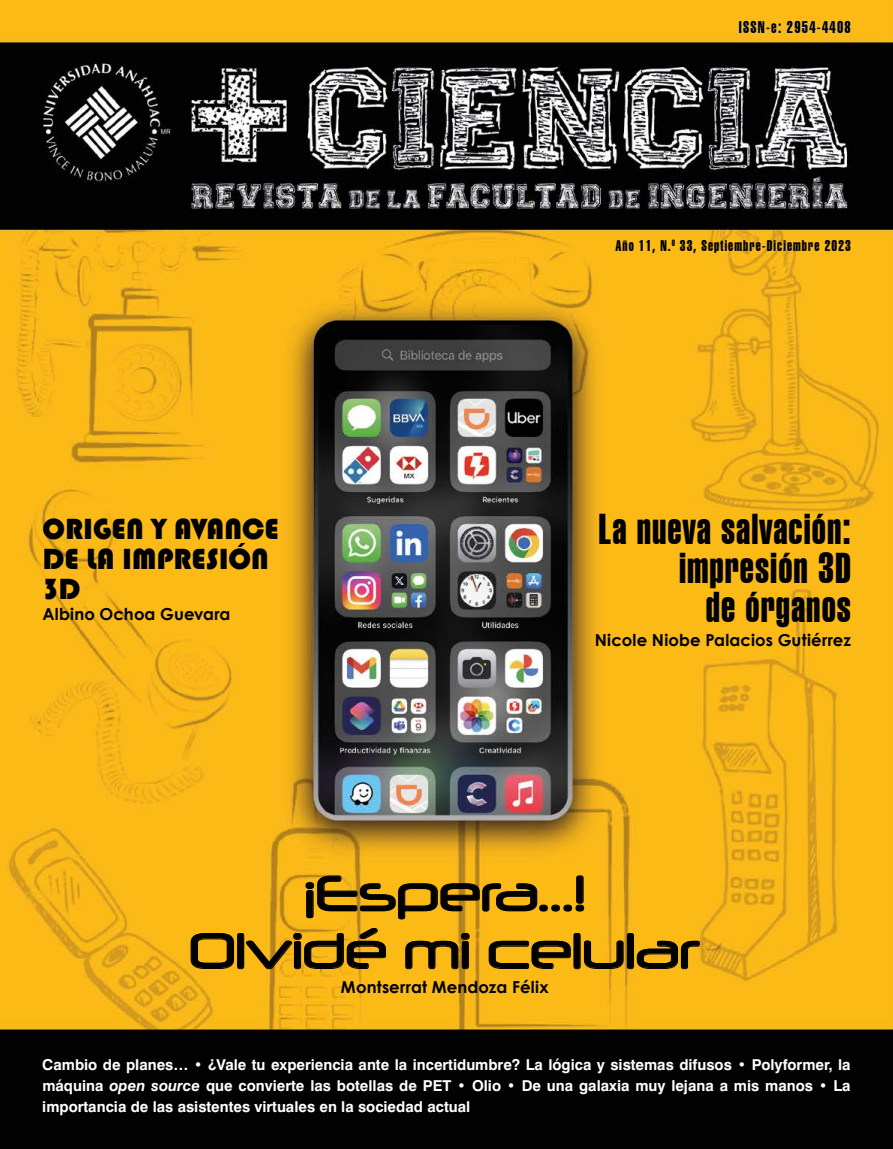
<style>
.page{position:relative;width:893px;height:1149px;background:#fff}
.page>*{position:absolute;margin:0;border:0;box-sizing:border-box;transform-origin:0 0}
.t1{font:48px/57.6px "Neuropol";color:#000;text-align:center}
.t2{font:42px/39px "Swiss 911 BT Extra Compressed";letter-spacing:.025em;color:#000;text-align:right}
.t3{font:30px/30px "Bauhaus 93";color:#000}
.t4{font:700 16.5px "Century Gothic";letter-spacing:.01em;color:#000}
.t5{font:16.5px "Swiss 911 BT Extra Compressed";letter-spacing:.075em;color:#000}
.t6{font:700 15px/21px "Swiss 721";color:#fff;text-align:justify}
.t7{font:15px "Swiss 911 BT Extra Compressed";letter-spacing:.075em;color:#000}
.s1{font-style:italic}
</style>
<div class="page">
<img style="left:0;top:0;width:893px;height:1148px">
<svg style="left:305px;top:875px;width:232px;height:44px;background:#d9a114"></svg>
<div style="left:539px;top:904px;width:9px;height:7px;border:1px solid #000;border-radius:50%"></div>
<div style="left:551px;top:904px;width:9px;height:7px;border:1px solid #000;border-radius:50%"></div>
<div style="left:564px;top:904px;width:8px;height:7px;border:1px solid #000;border-radius:50%"></div>
<svg style="left:575px;top:874px;width:9px;height:37px"></svg>
<svg style="left:190px;top:927px;width:196px;height:42px;background:#daa114"></svg>
<svg style="left:405px;top:932px;width:65px;height:37px;background:#d59d13"></svg>
<svg style="left:488px;top:932px;width:212px;height:37px;background:#d9a013"></svg>
<p class="t5" style="left:739px;top:18px;width:114px">ISSN-e: 2954-4408</p>
<h3 class="t3" style="left:43px;top:514px;width:238px">ORIGEN Y AVANCE<br>DE LA IMPRESIÓN<br>3D</h3>
<p class="t4" style="left:43px;top:601px;width:190px">Albino Ochoa Guevara</p>
<p class="t7" style="left:615px;top:237px;width:237px">Año 11, N.<sup>0</sup> 33, Septiembre-Diciembre 2023</p>
<h2 class="t2" style="left:599px;top:510px;width:254px">La nueva salvación: impresión 3D<br>de órganos</h2>
<p class="t4" style="left:595px;top:627px;width:258px">Nicole Niobe Palacios Gutiérrez</p>
<h1 class="t1" style="left:189px;top:863px;width:513px">¡Espera...!<br>Olvidé mi celular</h1>
<p class="t4" style="left:341px;top:973px;width:209px">Montserrat Mendoza Félix</p>
<p class="t6" style="left:42px;top:1053px;width:810px">Cambio de planes… • ¿Vale tu experiencia ante la incertidumbre? La lógica y sistemas difusos • Polyformer, la máquina <span class="s1">open source</span> que convierte las botellas de PET • Olio • De una galaxia muy lejana a mis manos • La importancia de las asistentes virtuales en la sociedad actual</p>
</div>
